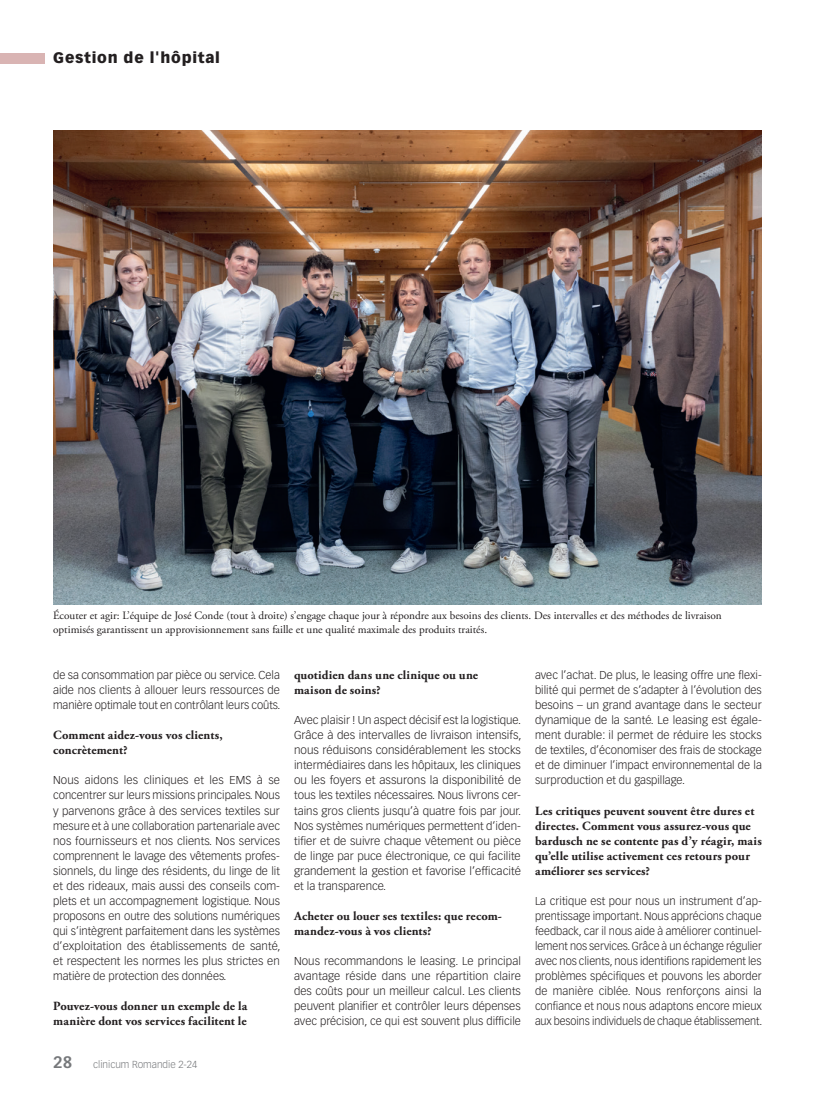
<style>
.page{position:relative;width:815px;height:1099px;background:#fff}
.page>*{position:absolute;margin:0;border:0;box-sizing:border-box;transform-origin:0 0}
.t1{font:900 15px "Vectora LT Std";letter-spacing:.05em;color:#231f20}
.Interviewfragen_ohne_Abstand{font:700 12.5px/15px "Adobe Garamond Pro";letter-spacing:.01em;color:#231f20}
.Lauftext{font:300 11.25px/15px "Vectora LT Std";color:#231f20;text-align:justify}
.Legende{font:11.25px/13.5px "Adobe Garamond Pro";color:#231f20}
.t2{font:300 10px "Vectora LT Std";color:#76787b}
.s1{font-weight:700;font-size:16.25px}
</style>
<div class="page">
<div style="left:0;top:53px;width:45px;height:10px;background:#d9b4b3"></div>
<img style="left:53px;top:130px;width:709px;height:474px">
<h1 class="t1" style="left:53px;top:49px;width:168px">Gestion de l'hôpital</h1>
<p class="Legende" style="left:53px;top:609px;width:670px">Écouter et agir: L’équipe de José Conde (tout à droite) s’engage chaque jour à répondre aux besoins des clients. Des intervalles et des méthodes de livraison optimisés garantissent un approvisionnement sans faille et une qualité maximale des produits traités.</p>
<p class="Lauftext" style="left:53px;top:668px;width:229px">de sa consommation par pièce ou service. Cela aide nos clients à allouer leurs ressources de manière optimale tout en contrôlant leurs coûts.</p>
<p class="Interviewfragen_ohne_Abstand" style="left:53px;top:728px;width:171px">Comment aidez-vous vos clients, concrètement?</p>
<p class="Lauftext" style="left:53px;top:773px;width:229px">Nous aidons les cliniques et les EMS à se concentrer sur leurs missions principales. Nous y parvenons grâce à des services textiles sur mesure et à une collaboration partenariale avec nos fournisseurs et nos clients. Nos services comprennent le lavage des vêtements profes&shy;sionnels, du linge des résidents, du linge de lit et des rideaux, mais aussi des conseils com&shy;plets et un accompagnement logistique. Nous proposons en outre des solutions numériques qui s’intègrent parfaitement dans les systèmes d’exploitation des établissements de santé, et respectent les normes les plus strictes en matière de protection des données.</p>
<p class="Interviewfragen_ohne_Abstand" style="left:53px;top:998px;width:196px">Pouvez-vous donner un exemple de la manière dont vos services facilitent le</p>
<p class="Interviewfragen_ohne_Abstand" style="left:294px;top:668px;width:186px">quotidien dans une clinique ou une maison de soins?</p>
<p class="Lauftext" style="left:294px;top:713px;width:229px">Avec plaisir ! Un aspect décisif est la logistique.<br>Grâce à des intervalles de livraison intensifs, nous réduisons considérablement les stocks intermédiaires dans les hôpitaux, les cliniques ou les foyers et assurons la disponibilité de tous les textiles nécessaires. Nous livrons cer&shy;tains gros clients jusqu’à quatre fois par jour.<br>Nos systèmes numériques permettent d’iden&shy;tifier et de suivre chaque vêtement ou pièce de linge par puce électronique, ce qui facilite grandement la gestion et favorise l’efficacité et la transparence.</p>
<p class="Interviewfragen_ohne_Abstand" style="left:294px;top:908px;width:209px">Acheter ou louer ses textiles: que recom&shy;mandez-vous à vos clients?</p>
<p class="Lauftext" style="left:294px;top:953px;width:228px">Nous recommandons le leasing. Le principal avantage réside dans une répartition claire des coûts pour un meilleur calcul. Les clients peuvent planifier et contrôler leurs dépenses avec précision, ce qui est souvent plus difficile</p>
<p class="Lauftext" style="left:535px;top:668px;width:228px">avec l’achat. De plus, le leasing offre une flexi&shy;bilité qui permet de s’adapter à l’évolution des besoins – un grand avantage dans le secteur dynamique de la santé. Le leasing est égale&shy;ment durable: il permet de réduire les stocks de textiles, d’économiser des frais de stockage et de diminuer l’impact environnemental de la surproduction et du gaspillage.</p>
<p class="Interviewfragen_ohne_Abstand" style="left:535px;top:803px;width:228px">Les critiques peuvent souvent être dures et directes. Comment vous assurez-vous que bardusch ne se contente pas d’y réagir, mais qu’elle utilise activement ces retours pour améliorer ses services?</p>
<p class="Lauftext" style="left:535px;top:893px;width:229px">La critique est pour nous un instrument d’ap&shy;prentissage important. Nous apprécions chaque feedback, car il nous aide à améliorer continuel&shy;lement nos services. Grâce à un échange régulier avec nos clients, nous identifions rapidement les problèmes spécifiques et pouvons les aborder de manière ciblée. Nous renforçons ainsi la confiance et nous nous adaptons encore mieux aux besoins individuels de chaque établissement.</p>
<p class="t2" style="left:53px;top:1058px;width:146px"><span class="s1">28</span> clinicum Romandie 2-24</p>
</div>
